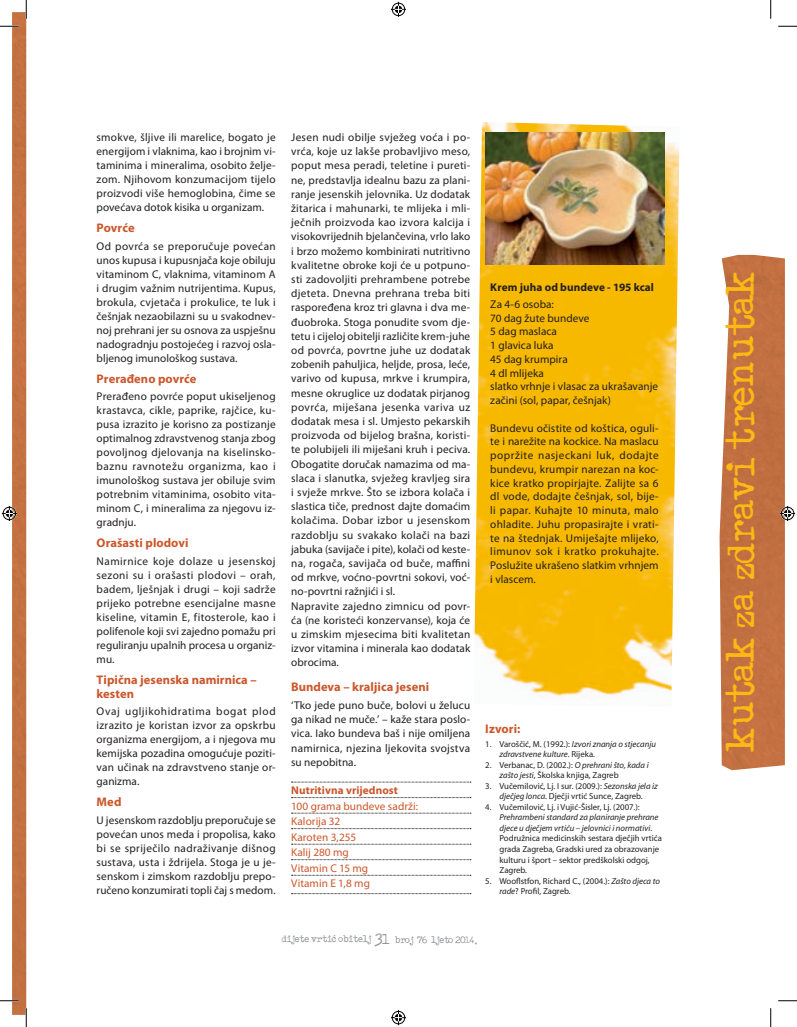
<style>
.page{position:relative;width:797px;height:1027px;background:#fff}
.page>*{position:absolute;margin:0;border:0;box-sizing:border-box;transform-origin:0 0}
.t1{font:31.25px "ACOUSTICBASSV";color:#fcb814}
.t2{font:700 12.5px/14px "Myriad Pro";letter-spacing:.005em;color:#cb572b}
.t3{font:11.25px/14.2px "Myriad Pro";letter-spacing:.01em;color:#231f20;text-align:justify}
.t4{font:11.25px/15.5px "Myriad Pro";letter-spacing:.005em;color:#cb572b}
.t5{font:700 11.25px "Myriad Pro";letter-spacing:.01em;color:#231f20}
.t6{font:700 11.25px "Myriad Pro";letter-spacing:.01em;color:#cb572b}
.t7{font:8.75px/10.5px "Myriad Pro";color:#231f20}
.t8{font:italic 8.75px/10.5px "Myriad Pro";color:#231f20}
.t9{font:7.5px "ACOUSTICBASSV";color:#939598}
.s1{font-style:normal}
.s2{font-style:italic}
.s3{font-size:12.5px}
</style>
<div class="page">
<img style="left:719px;top:255px;width:66px;height:515px">
<img style="left:474px;top:122px;width:205px;height:575px">
<svg style="left:291px;top:782px;width:180px;height:1px"></svg>
<svg style="left:291px;top:797px;width:180px;height:1px"></svg>
<svg style="left:291px;top:813px;width:180px;height:1px"></svg>
<svg style="left:291px;top:828px;width:180px;height:1px"></svg>
<svg style="left:291px;top:844px;width:180px;height:1px"></svg>
<svg style="left:291px;top:859px;width:180px;height:1px"></svg>
<svg style="left:291px;top:875px;width:180px;height:1px"></svg>
<svg style="left:291px;top:893px;width:180px;height:1px"></svg>
<img style="left:485px;top:133px;width:179px;height:132px">
<svg style="left:778px;top:25px;width:19px;height:2px"></svg>
<svg style="left:778px;top:1000px;width:19px;height:1px"></svg>
<svg style="left:770px;top:0;width:1px;height:19px"></svg>
<svg style="left:770px;top:1008px;width:1px;height:19px"></svg>
<svg style="left:391px;top:2px;width:15px;height:15px"></svg>
<svg style="left:391px;top:1010px;width:15px;height:15px"></svg>
<svg style="left:0;top:0;width:27px;height:1027px"></svg>
<svg style="left:780px;top:506px;width:15px;height:15px"></svg>
<p class="t3" style="left:97px;top:130px;width:180px">smokve, šljive ili marelice, bogato je energijom i vlaknima, kao i brojnim vi&shy;taminima i mineralima, osobito želje&shy;zom. Njihovom konzumacijom tijelo proizvodi više hemoglobina, čime se povećava dotok kisika u organizam.</p>
<p class="t2" style="left:97px;top:220px;width:40px">Povrće</p>
<p class="t3" style="left:97px;top:239px;width:180px">Od povrća se preporučuje povećan unos kupusa i kupusnjača koje obiluju vitaminom C, vlaknima, vitaminom A i drugim važnim nutrijentima. Kupus, brokula, cvjetača i prokulice, te luk i češnjak nezaobilazni su u svakodnev&shy;noj prehrani jer su osnova za uspješnu nadogradnju postojećeg i razvoj osla&shy;bljenog imunološkog sustava.</p>
<p class="t2" style="left:97px;top:371px;width:101px">Prerađeno povrće</p>
<p class="t3" style="left:97px;top:389px;width:180px">Prerađeno povrće poput ukiseljenog krastavca, cikle, paprike, rajčice, ku&shy;pusa izrazito je korisno za postizanje optimalnog zdravstvenog stanja zbog povoljnog djelovanja na kiselinsko&shy;baznu ravnotežu organizma, kao i imunološkog sustava jer obiluje svim potrebnim vitaminima, osobito vita&shy;minom C, i mineralima za njegovu iz&shy;gradnju.</p>
<p class="t2" style="left:97px;top:536px;width:93px">Orašasti plodovi</p>
<p class="t3" style="left:97px;top:554px;width:180px">Namirnice koje dolaze u jesenskoj sezoni su i orašasti plodovi – orah, badem, lješnjak i drugi – koji sadrže prijeko potrebne esencijalne masne kiseline, vitamin E, fitosterole, kao i polifenole koji svi zajedno pomažu pri reguliranju upalnih procesa u organiz&shy;mu.</p>
<p class="t2" style="left:97px;top:672px;width:161px">Tipična jesenska namirnica – kesten</p>
<p class="t3" style="left:97px;top:704px;width:180px">Ovaj ugljikohidratima bogat plod izrazito je koristan izvor za opskrbu organizma energijom, a i njegova mu kemijska pozadina omogućuje poziti&shy;van učinak na zdravstveno stanje or&shy;ganizma.</p>
<p class="t2" style="left:97px;top:795px;width:26px">Med</p>
<p class="t3" style="left:97px;top:813px;width:180px">U jesenskom razdoblju preporučuje se povećan unos meda i propolisa, kako bi se spriječilo nadraživanje dišnog sustava, usta i ždrijela. Stoga je u je&shy;senskom i zimskom razdoblju prepo&shy;ručeno konzumirati topli čaj s medom.</p>
<p class="t3" style="left:291px;top:130px;width:181px;text-align:left">Jesen nudi obilje svježeg voća i po&shy;vrća, koje uz lakše probavljivo meso, poput mesa peradi, teletine i pureti&shy;ne, predstavlja idealnu bazu za plani&shy;ranje jesenskih jelovnika. Uz dodatak žitarica i mahunarki, te mlijeka i mli&shy;ječnih proizvoda kao izvora kalcija i visokovrijednih bjelančevina, vrlo lako i brzo možemo kombinirati nutritivno kvalitetne obroke koji će u potpuno&shy;sti zadovoljiti prehrambene potrebe djeteta. Dnevna prehrana treba biti raspoređena kroz tri glavna i dva me&shy;đuobroka. Stoga ponudite svom dje&shy;tetu i cijeloj obitelji različite krem-juhe od povrća, povrtne juhe uz dodatak zobenih pahuljica, heljde, prosa, leće, varivo od kupusa, mrkve i krumpira, mesne okruglice uz dodatak pirjanog povrća, miješana jesenka variva uz dodatak mesa i sl. Umjesto pekarskih proizvoda od bijelog brašna, koristi&shy;te polubijeli ili miješani kruh i peciva.<br>Obogatite doručak namazima od ma&shy;slaca i slanutka, svježeg kravljeg sira i svježe mrkve. Što se izbora kolača i slastica tiče, prednost dajte domaćim kolačima. Dobar izbor u jesenskom razdoblju su svakako kolači na bazi jabuka (savijače i pite), kolači od keste&shy;na, rogača, savijača od buče, maffini od mrkve, voćno-povrtni sokovi, voć&shy;no-povrtni ražnjići i sl.<br>Napravite zajedno zimnicu od povr&shy;ća (ne koristeći konzervanse), koja će u zimskim mjesecima biti kvalitetan izvor vitamina i minerala kao dodatak obrocima.</p>
<p class="t2" style="left:291px;top:679px;width:139px">Bundeva – kraljica jeseni</p>
<p class="t3" style="left:291px;top:698px;width:180px">‘Tko jede puno buče, bolovi u želucu ga nikad ne muče.’ – kaže stara poslo&shy;vica. Iako bundeva baš i nije omiljena namirnica, njezina ljekovita svojstva su nepobitna.</p>
<p class="t6" style="left:291px;top:783px;width:108px">Nutritivna vrijednost</p>
<p class="t4" style="left:291px;top:798px;width:128px">100 grama bundeve sadrži:<br>Kalorija 32<br>Karoten 3,255<br>Kalij 280 mg<br>Vitamin C 15 mg<br>Vitamin E 1,8 mg</p>
<p class="t5" style="left:490px;top:279px;width:165px">Krem juha od bundeve - 195 kcal</p>
<p class="t3" style="left:490px;top:297px;width:169px;line-height:13.8px;text-align:left">Za 4-6 osoba:<br>70 dag žute bundeve<br>5 dag maslaca<br>1 glavica luka<br>45 dag krumpira<br>4 dl mlijeka<br>slatko vrhnje i vlasac za ukrašavanje začini (sol, papar, češnjak)</p>
<p class="t3" style="left:490px;top:421px;width:170px;line-height:13.8px">Bundevu očistite od koštica, oguli&shy;te i narežite na kockice. Na maslacu popržite nasjeckani luk, dodajte bundevu, krumpir narezan na koc&shy;kice kratko propirjajte. Zalijte sa 6 dl vode, dodajte češnjak, sol, bije&shy;li papar. Kuhajte 10 minuta, malo ohladite. Juhu propasirajte i vrati&shy;te na štednjak. Umiješajte mlijeko, limunov sok i kratko prokuhajte.<br>Poslužite ukrašeno slatkim vrhnjem i vlascem.</p>
<p class="t2" style="left:485px;top:721px;width:36px">Izvori:</p>
<p class="t8" style="left:499px;top:739px;width:158px;text-indent:-14px"><span class="s1">1. Varoščić, M. (1992.):</span> Izvori znanja o stjecanju zdravstvene kulture<span class="s1">. Rijeka.</span></p>
<p class="t7" style="left:499px;top:760px;width:151px;text-indent:-14px">2. Verbanac, D. (2002.): <span class="s2">O prehrani što, kada i zašto jesti</span>, Školska knjiga, Zagreb</p>
<p class="t7" style="left:485px;top:781px;width:174px;text-align:center">3. Vučemilović, Lj. I sur. (2009.): <span class="s2">Sezonska jela iz dječjeg lonca</span>. Dječji vrtić Sunce, Zagreb.</p>
<p class="t7" style="left:485px;top:802px;width:156px">4. Vučemilović, Lj. i Vujić-Šisler, Lj. (2007.):</p>
<p class="t7" style="left:499px;top:812px;width:164px"><span class="s2">Prehrambeni standard za planiranje prehrane djece u dječjem vrtiću – jelovnici i normativi</span>.<br>Podružnica medicinskih sestara dječjih vrtića grada Zagreba, Gradski ured za obrazovanje kulturu i šport – sektor predškolski odgoj, Zagreb.</p>
<p class="t7" style="left:499px;top:875px;width:162px;text-indent:-14px">5. Wooflstfon, Richard C., (2004.): <span class="s2">Zašto djeca to rade</span>? Profil, Zagreb.</p>
<p class="t9" style="left:281px;top:933px;width:201px">dijete vrtić obitelj <span class="s3">31</span> broj 76 ljeto 2014.</p>
<h1 class="t1" style="left:716px;top:753px;width:482px;rotate:-90deg">kutak za zdravi trenutak</h1>
</div>
